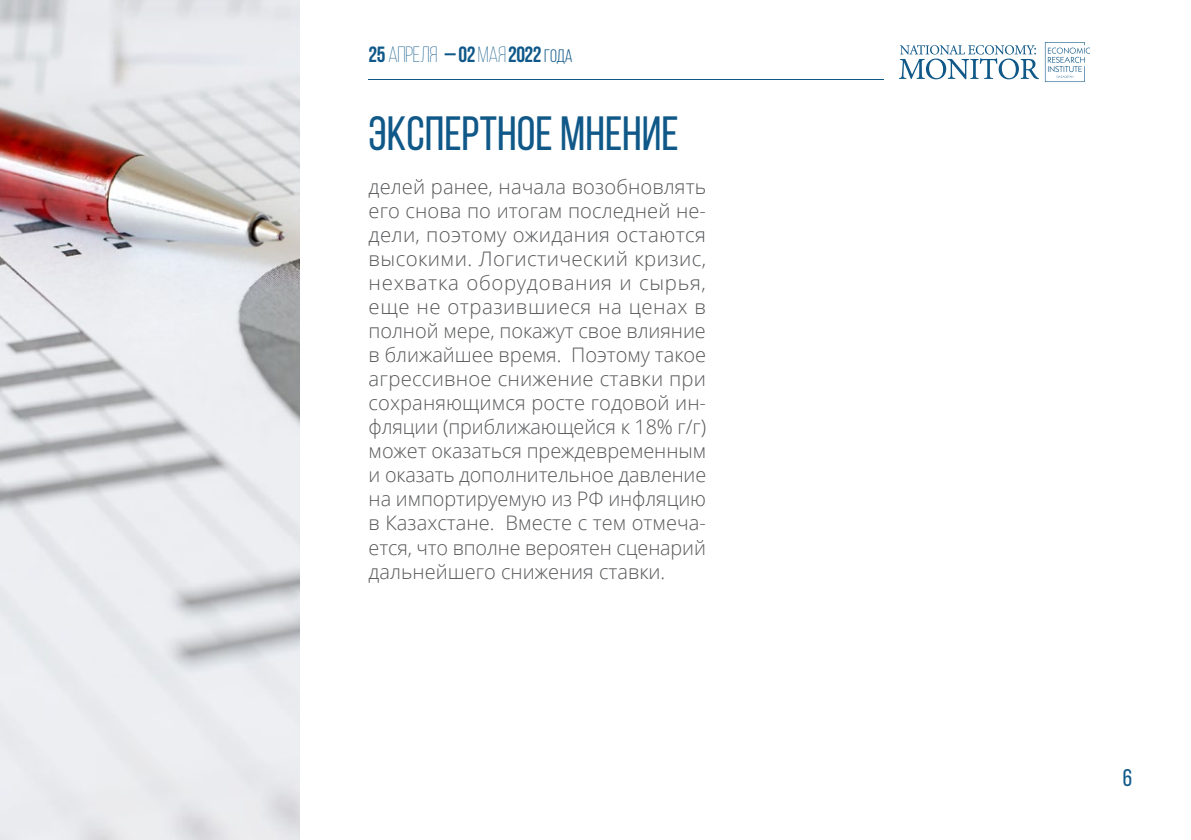
<style>
.page{position:relative;width:1191px;height:840px;background:#fff}
.page>*{position:absolute;margin:0;border:0;box-sizing:border-box;transform-origin:0 0}
.Заголовки{font:48px "Bebas Neue";color:#0f5888}
.t1{font:24px "Bebas Neue";color:#0f5888}
.t2{font:700 22px "Bebas Neue";letter-spacing:-.02em;color:#0f5889}
.Paragraph_Style_1{font:300 20px/24px "Open Sans";color:#57585a;text-align:justify}
.s1{font-weight:300}
.s2{font-weight:400;font-size:18px}
</style>
<div class="page">
<svg style="left:899px;top:45px;width:140px;height:34px"></svg>
<svg style="left:1045px;top:42px;width:45px;height:40px"></svg>
<hr style="left:369px;top:79px;width:514px;height:1px;background:#0f5888">
<img style="left:0;top:0;width:299px;height:839px">
<p class="t2" style="left:369px;top:42px;width:206px">25 <span class="s1">АПРЕЛЯ</span> – 02 <span class="s1">мая</span>2022 <span class="s2">года</span></p>
<p class="Заголовки" style="left:369px;top:107px;width:312px">ЭКСПЕРТНОЕ МНЕНИЕ</p>
<p class="Paragraph_Style_1" style="left:369px;top:174px;width:339px">делей ранее, начала возобновлять его снова по итогам последней не&shy;дели, поэтому ожидания остаются высокими. Логистический кризис, нехватка оборудования и сырья, еще не отразившиеся на ценах в полной мере, покажут свое влияние в ближайшее время. Поэтому такое агрессивное снижение ставки при сохраняющимся росте годовой ин&shy;фляции (приближающейся к 18% г/г) может оказаться преждевременным и оказать дополнительное давление на импортируемую из РФ инфляцию в Казахстане. Вместе с тем отмеча&shy;ется, что вполне вероятен сценарий дальнейшего снижения ставки.</p>
<p class="t1" style="left:1122px;top:764px;width:11px">6</p>
</div>
